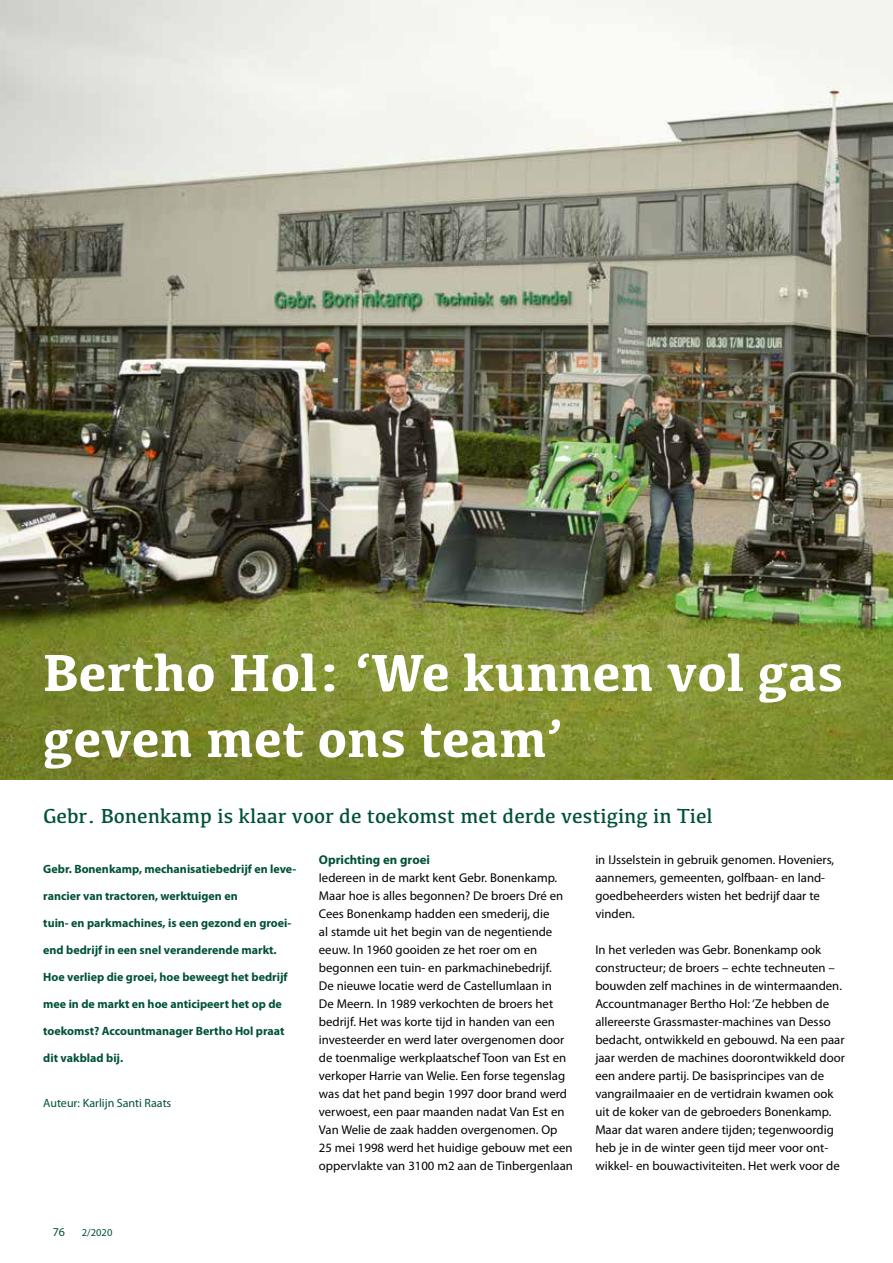
<style>
.page{position:relative;width:893px;height:1263px;background:#fff}
.page>*{position:absolute;margin:0;border:0;box-sizing:border-box;transform-origin:0 0}
.t1{font:700 54px/66px "Kefa";color:#fff}
.t2{font:21px "Kefa";color:#005139}
.t3{font:12.75px/18px "Myriad Pro";color:#000}
.t4{font:700 12.75px "Myriad Pro";color:#005139}
.t5{font:700 12px "Myriad Pro";color:#005139}
.t6{font:12px "Myriad Pro";color:#005139}
.t7{font:10.5px "Myriad Pro";color:#005139}
</style>
<div class="page">
<img style="left:0;top:0;width:893px;height:780px">
<h1 class="t1" style="left:43px;top:637px;width:802px">Bertho Hol: ‘We kunnen vol gas geven met ons team’</h1>
<h2 class="t2" style="left:43px;top:803px;width:671px">Gebr. Bonenkamp is klaar voor de toekomst met derde vestiging in Tiel</h2>
<p class="t5" style="left:43px;top:861px;width:255px">Gebr. Bonenkamp, mechanisatiebedrijf en leve-</p>
<p class="t5" style="left:43px;top:888px;width:196px">rancier van tractoren, werktuigen en</p>
<p class="t5" style="left:43px;top:915px;width:250px">tuin- en parkmachines, is een gezond en groei-</p>
<p class="t5" style="left:43px;top:942px;width:235px">end bedrijf in een snel veranderende markt.</p>
<p class="t5" style="left:43px;top:969px;width:246px">Hoe verliep die groei, hoe beweegt het bedrijf</p>
<p class="t5" style="left:43px;top:996px;width:240px">mee in de markt en hoe anticipeert het op de</p>
<p class="t5" style="left:43px;top:1023px;width:243px">toekomst? Accountmanager Bertho Hol praat</p>
<p class="t5" style="left:43px;top:1050px;width:81px">dit vakblad bij.</p>
<p class="t6" style="left:43px;top:1096px;width:130px">Auteur: Karlijn Santi Raats</p>
<p class="t4" style="left:319px;top:851px;width:113px">Oprichting en groei</p>
<p class="t3" style="left:319px;top:869px;width:255px">Iedereen in de markt kent Gebr. Bonenkamp.<br>Maar hoe is alles begonnen? De broers Dré en Cees Bonenkamp hadden een smederij, die<br>al stamde uit het begin van de negentiende eeuw. In 1960 gooiden ze het roer om en begonnen een tuin- en parkmachinebedrijf.<br>De nieuwe locatie werd de Castellumlaan in<br>De Meern. In 1989 verkochten de broers het bedrijf. Het was korte tijd in handen van een investeerder en werd later overgenomen door de toenmalige werkplaatschef Toon van Est en verkoper Harrie van Welie. Een forse tegenslag was dat het pand begin 1997 door brand werd verwoest, een paar maanden nadat Van Est en Van Welie de zaak hadden overgenomen. Op 25 mei 1998 werd het huidige gebouw met een oppervlakte van 3100 m2 aan de Tinbergenlaan</p>
<p class="t3" style="left:595px;top:851px;width:240px">in IJsselstein in gebruik genomen. Hoveniers, aannemers, gemeenten, golfbaan- en land&shy;goedbeheerders wisten het bedrijf daar te vinden.</p>
<p class="t3" style="left:595px;top:941px;width:251px">In het verleden was Gebr. Bonenkamp ook constructeur; de broers – echte techneuten – bouwden zelf machines in de wintermaanden.<br>Accountmanager Bertho Hol: ‘Ze hebben de allereerste Grassmaster-machines van Desso bedacht, ontwikkeld en gebouwd. Na een paar jaar werden de machines doorontwikkeld door een andere partij. De basisprincipes van de vangrailmaaier en de vertidrain kwamen ook uit de koker van de gebroeders Bonenkamp.<br>Maar dat waren andere tijden; tegenwoordig heb je in de winter geen tijd meer voor ont&shy;wikkel- en bouwactiviteiten. Het werk voor de</p>
<p class="t6" style="left:53px;top:1224px;width:14px">76</p>
<p class="t7" style="left:82px;top:1226px;width:32px">2/2020</p>
</div>
